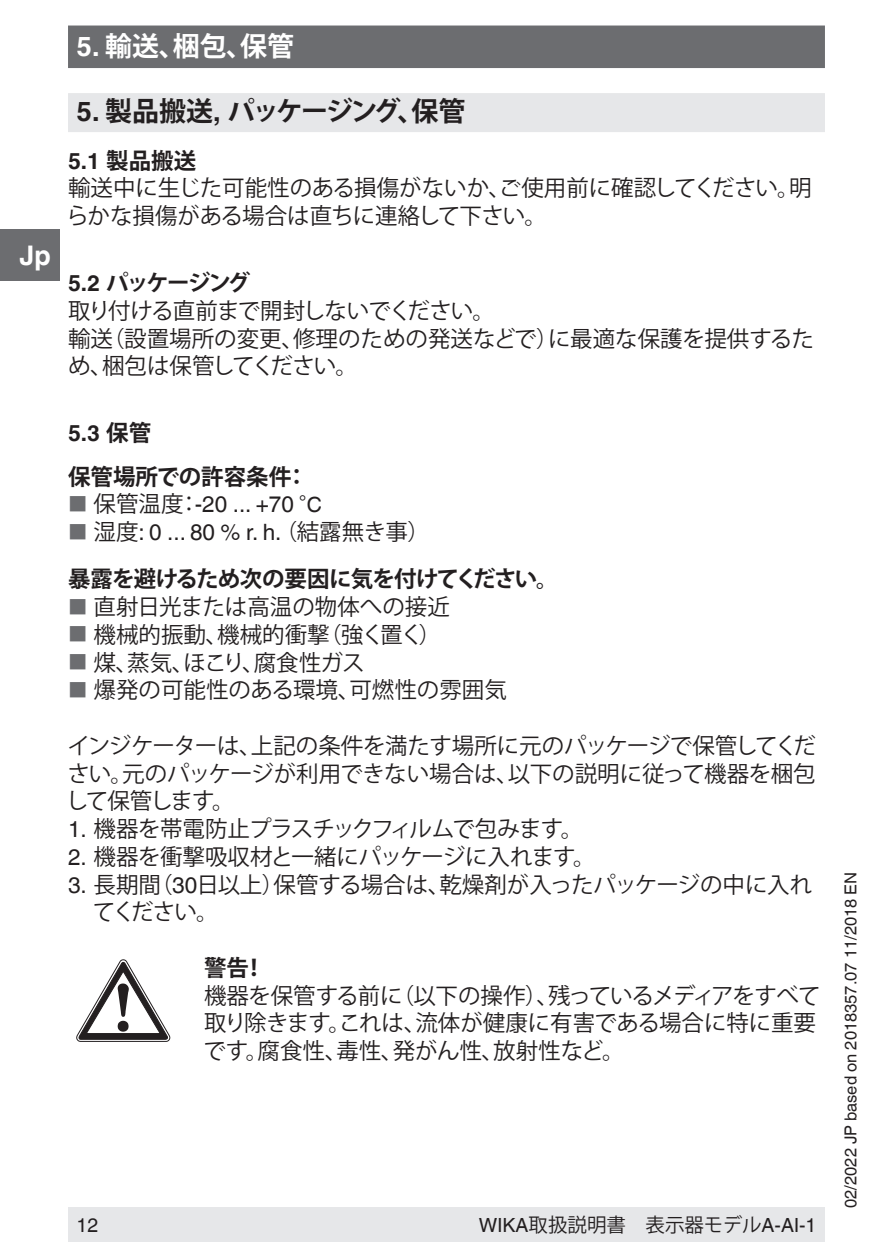
<style>
.page{position:relative;width:893px;height:1259px;background:#fff}
.page>*{position:absolute;margin:0;border:0;box-sizing:border-box;transform-origin:0 0}
.t1{font:700 27px "Koz Go Pro";letter-spacing:-.065em;color:#231f20}
.t2{font:700 27px "Koz Go Pro";color:#fff}
.t3{font:700 27px "Helvetica World";color:#fff}
.t4{font:22.5px/27.6px "Koz Go Pro";letter-spacing:-.01em;color:#231f20}
.t5{font:22.5px "Helvetica World";color:#231f20}
.t6{font:22.5px "Koz Go Pro";letter-spacing:-.04em;color:#231f20}
.t7{font:700 22.5px "Koz Go Pro";letter-spacing:-.04em;color:#231f20}
.t8{font:22.5px "Koz Go Pro";letter-spacing:-.03em;color:#231f20}
.t9{font:700 22.5px "Koz Go Pro";color:#231f20}
.t10{font:700 22.5px "Helvetica World";color:#231f20}
.t11{font:700 22.5px "Koz Go Pro";letter-spacing:-.02em;color:#231f20}
.t12{font:19.5px "Koz Go Pro";color:#231f20}
.t13{font:19.5px "Helvetica World";color:#231f20}
.t14{font:16.5px "Helvetica World";color:#231f20}
.s1{font-family:"Helvetica World"}
.s2{font-family:"Helvetica World";font-weight:700}
.s3{font-weight:700}
.s4{font-family:"Koz Go Pro"}
.s5{font-family:"Koz Go Pro";font-size:19.2px;color:#6c6d70}
.s6{font-family:"Koz Go Pro";font-size:21px}
.s7{font-size:21px}
.s8{font-size:19.2px;color:#6c6d70}
</style>
<div class="page">
<div style="left:0;top:230px;width:60px;height:51px;background:#6c6d70"></div>
<div style="left:68px;top:1208px;width:757px;height:34px;background:#e6e7e9"></div>
<div style="left:68px;top:26px;width:757px;height:42px;background:#6c6d70"></div>
<div style="left:68px;top:93px;width:757px;height:39px;background:#e6e7e9"></div>
<svg style="left:77px;top:959px;width:93px;height:82px"></svg>
<p class="t3" style="left:19px;top:240px;width:33px">Jp</p>
<p class="t2" style="left:77px;top:29px;width:219px"><span class="s1">5.</span> 輸送、梱包、保管</p>
<p class="t1" style="left:77px;top:94px;width:391px"><span class="s1">5.</span> 製品搬送<span class="s1">,</span> パッケージング、保管</p>
<p class="t4" style="left:66px;top:147px;width:746px"><span class="s2">5.1</span> <span class="s3">製品搬送<br></span>輸送中に生じた可能性のある損傷がないか、ご使用前に確認してください。明らかな損傷がある場合は直ちに連絡して下さい。</p>
<p class="t4" style="left:68px;top:269px;width:747px"><span class="s2">5.2</span> <span class="s3">パッケージング<br></span>取り付ける直前まで開封しないでください。<br>輸送（設置場所の変更、修理のための発送などで）に最適な保護を提供するため、梱包は保管してください。</p>
<p class="t10" style="left:68px;top:420px;width:85px">5.3 <span class="s4">保管</span></p>
<p class="t9" style="left:68px;top:462px;width:242px">保管場所での許容条件：</p>
<p class="t5" style="left:68px;top:491px;width:255px"><span class="s5">■</span> <span class="s4">保管温度：</span>-20 ... +70 <span class="s6">°</span><span class="s7">C</span></p>
<p class="t5" style="left:68px;top:519px;width:363px"><span class="s5">■</span> <span class="s4">湿度</span>: 0 ... 80 % r. h. <span class="s4">（結露無き事）</span></p>
<p class="t7" style="left:68px;top:564px;width:492px">暴露を避けるため次の要因に気を付けてください。</p>
<p class="t4" style="left:68px;top:593px;width:383px"><span class="s8">■</span> 直射日光または高温の物体への接近</p>
<p class="t4" style="left:68px;top:621px;width:375px"><span class="s8">■</span> 機械的振動、機械的衝撃（強く置く）</p>
<p class="t8" style="left:68px;top:648px;width:298px"><span class="s8">■</span> 煤、蒸気、ほこり、腐食性ガス</p>
<p class="t4" style="left:68px;top:677px;width:440px"><span class="s8">■</span> 爆発の可能性のある環境、可燃性の雰囲気</p>
<p class="t4" style="left:66px;top:732px;width:752px;text-align:justify">インジケーターは、上記の条件を満たす場所に元のパッケージで保管してください。元のパッケージが利用できない場合は、以下の説明に従って機器を梱包して保管します。</p>
<p class="t6" style="left:68px;top:814px;width:517px"><span class="s1">1.</span> 機器を帯電防止プラスチックフィルムで包みます。</p>
<p class="t4" style="left:68px;top:843px;width:529px"><span class="s1">2.</span> 機器を衝撃吸収材と一緒にパッケージに入れます。</p>
<p class="t4" style="left:93px;top:871px;width:721px;text-indent:-25px"><span class="s1">3.</span> 長期間（<span class="s1">30</span>日以上）保管する場合は、乾燥剤が入ったパッケージの中に入れてください。</p>
<p class="t11" style="left:204px;top:953px;width:63px">警告！</p>
<p class="t4" style="left:203px;top:982px;width:619px">機器を保管する前に（以下の操作）、残っているメディアをすべて取り除きます。これは、流体が健康に有害である場合に特に重要です。腐食性、毒性、発がん性、放射性など。</p>
<p class="t13" style="left:77px;top:1213px;width:23px">12</p>
<p class="t12" style="left:479px;top:1212px;width:339px"><span class="s1">WIKA</span>取扱説明書　表示器モデル<span class="s1">A-AI-1</span></p>
<p class="t14" style="left:841px;top:1208px;width:337px;rotate:-90deg">02/2022 JP based on 2018357.07 11/2018 EN</p>
</div>
